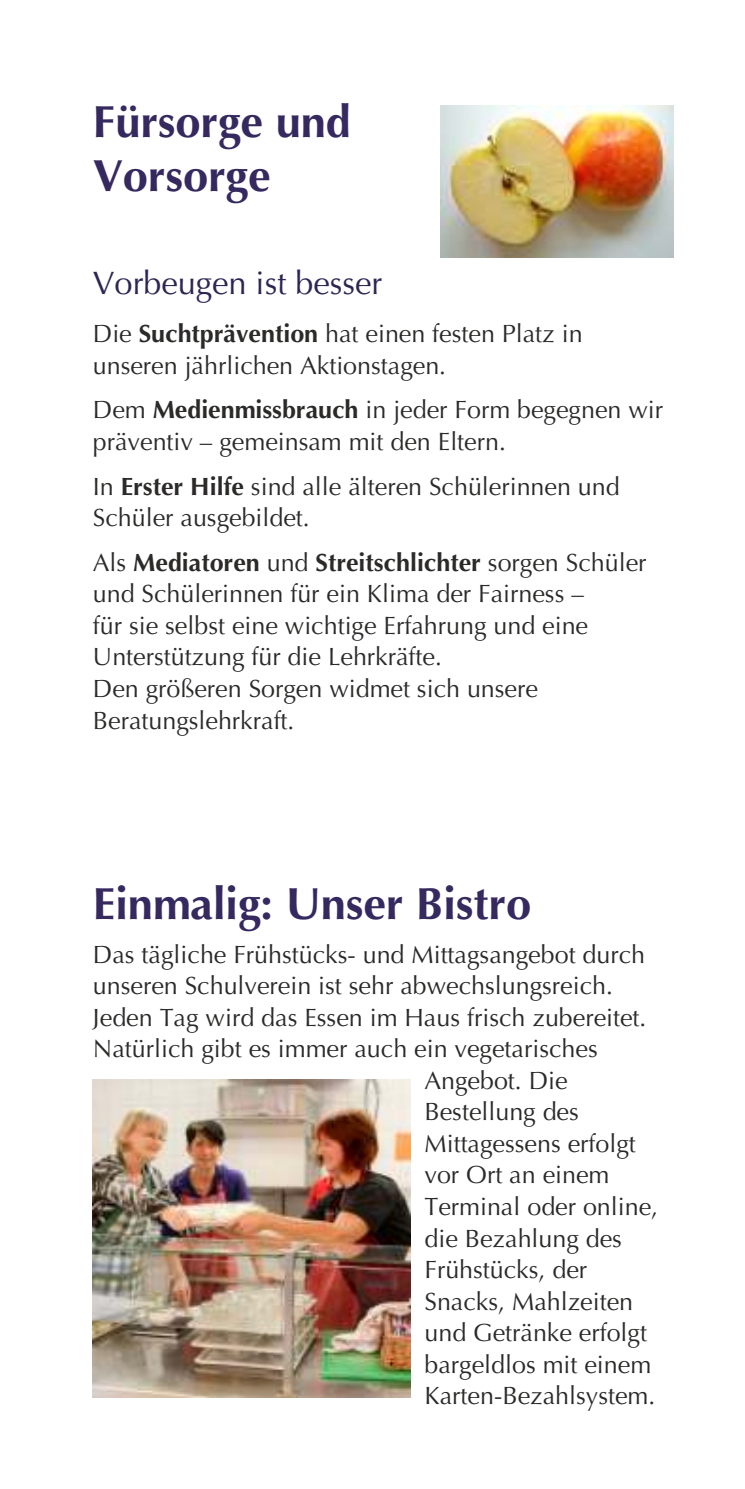
<style>
.page{position:relative;width:745px;height:1489px;background:#fff}
.page>*{position:absolute;margin:0;border:0;box-sizing:border-box;transform-origin:0 0}
.t1{font:700 45px/53.8px "Optima";color:#35295f}
.t2{font:32.5px "Optima";color:#2d2653}
.t3{font:25px/31.5px "Optima";color:#2b2a29}
.s1{font-weight:700}
</style>
<div class="page">
<img style="left:93px;top:1079px;width:317px;height:317px">
<img style="left:440px;top:105px;width:232px;height:152px">
<h1 class="t1" style="left:93px;top:99px;width:259px">Fürsorge und<br>Vorsorge</h1>
<h2 class="t2" style="left:93px;top:270px;width:290px">Vorbeugen ist besser</h2>
<p class="t3" style="left:93px;top:320px;width:491px">Die <span class="s1">Suchtprävention</span> hat einen festen Platz in unseren jährlichen Aktionstagen.</p>
<p class="t3" style="left:93px;top:396px;width:571px">Dem <span class="s1">Medienmissbrauch</span> in jeder Form begegnen wir präventiv – gemeinsam mit den Eltern.</p>
<p class="t3" style="left:93px;top:473px;width:528px">In <span class="s1">Erster Hilfe</span> sind alle älteren Schülerinnen und<br>Schüler ausgebildet.</p>
<p class="t3" style="left:93px;top:549px;width:554px">Als <span class="s1">Mediatoren</span> und <span class="s1">Streitschlichter</span> sorgen Schüler und Schülerinnen für ein Klima der Fairness –<br>für sie selbst eine wichtige Erfahrung und eine Unterstützung für die Lehrkräfte.<br>Den größeren Sorgen widmet sich unsere Beratungslehrkraft.</p>
<h1 class="t1" style="left:93px;top:880px;width:439px">Einmalig: Unser Bistro</h1>
<p class="t3" style="left:93px;top:940px;width:553px">Das tägliche Frühstücks- und Mittagsangebot durch</p>
<p class="t3" style="left:93px;top:972px;width:521px">unseren Schulverein ist sehr abwechslungsreich.</p>
<p class="t3" style="left:93px;top:1003px;width:554px">Jeden Tag wird das Essen im Haus frisch zubereitet.</p>
<p class="t3" style="left:93px;top:1035px;width:506px">Natürlich gibt es immer auch ein vegetarisches</p>
<p class="t3" style="left:424px;top:1066px;width:145px">Angebot. Die</p>
<p class="t3" style="left:424px;top:1098px;width:156px">Bestellung des</p>
<p class="t3" style="left:424px;top:1129px;width:213px">Mittagessens erfolgt</p>
<p class="t3" style="left:424px;top:1161px;width:186px">vor Ort an einem</p>
<p class="t3" style="left:424px;top:1193px;width:235px">Terminal oder online,</p>
<p class="t3" style="left:424px;top:1224px;width:199px">die Bezahlung des</p>
<p class="t3" style="left:424px;top:1256px;width:164px">Frühstücks, der</p>
<p class="t3" style="left:424px;top:1287px;width:210px">Snacks, Mahlzeiten</p>
<p class="t3" style="left:424px;top:1319px;width:224px">und Getränke erfolgt</p>
<p class="t3" style="left:424px;top:1350px;width:228px">bargeldlos mit einem</p>
<p class="t3" style="left:424px;top:1382px;width:232px">Karten-Bezahlsystem.</p>
</div>
